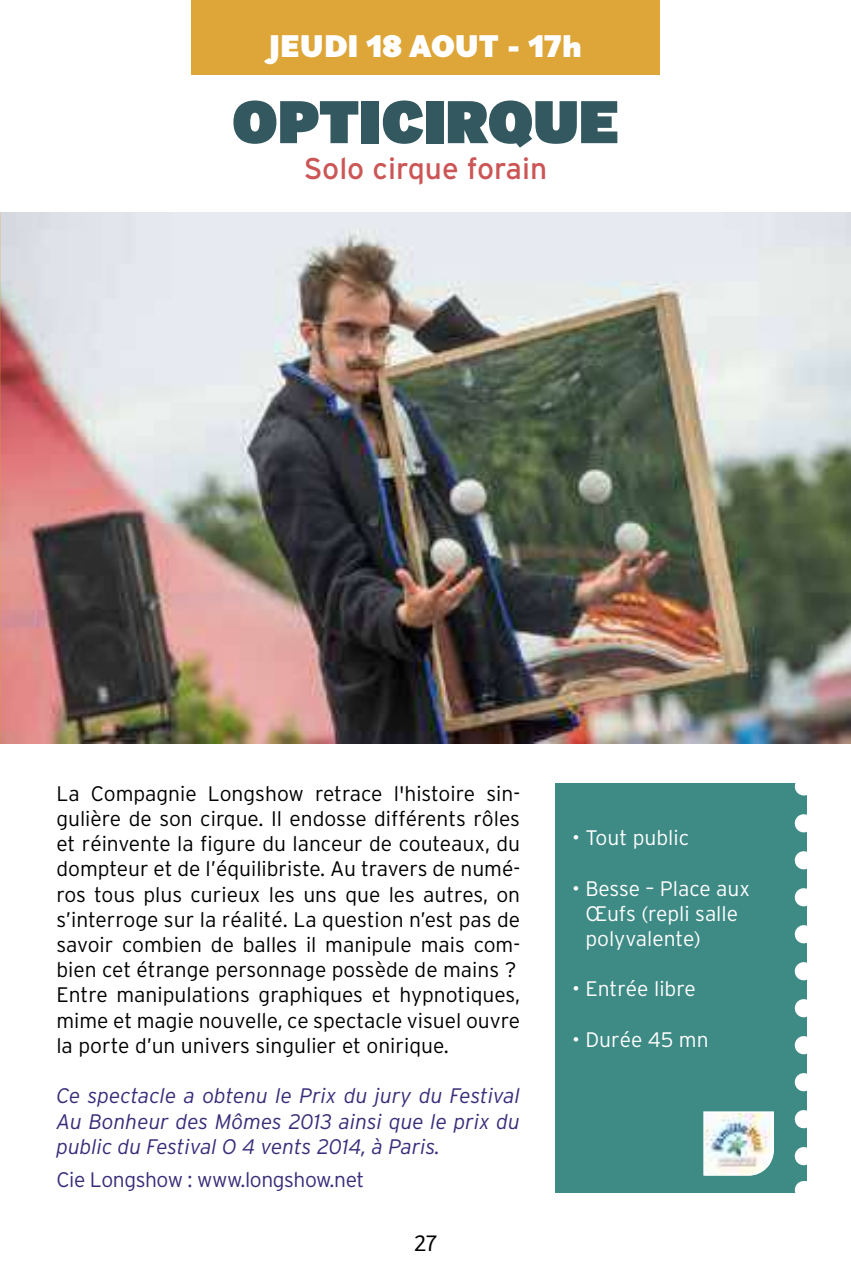
<style>
.page{position:relative;width:851px;height:1276px;background:#fff}
.page>*{position:absolute;margin:0;border:0;box-sizing:border-box;transform-origin:0 0}
.t1{font:900 60px "Interstate";color:#34585f}
.t2{font:900 33px "Bilo";color:#fff}
.t3{font:30px "Interstate";color:#cb5655}
.t4{font:300 24px "Bree";color:#000}
.t5{font:300 21px/25.2px "Interstate";color:#000}
.t6{font:italic 300 21px/25.2px "Interstate";color:#392d7a;text-align:justify}
.t7{font:300 21px/25.2px "Interstate";color:#fff}
.t8{font:300 21px "Interstate";letter-spacing:-.02em;color:#392d7a}
</style>
<div class="page">
<img style="left:0;top:213px;width:850px;height:530px">
<div style="left:191px;top:0;width:468px;height:74px;background:#dea638"></div>
<div style="left:555px;top:783px;width:251px;height:409px;background:#3e8a85"></div>
<svg style="left:794px;top:823px;width:13px;height:348px"></svg>
<svg style="left:803px;top:783px;width:1px;height:12px"></svg>
<svg style="left:703px;top:1111px;width:70px;height:64px"></svg>
<img style="left:704px;top:1113px;width:66px;height:62px">
<h2 class="t2" style="left:269px;top:24px;width:314px">JEUDI 18 AOUT - 17h</h2>
<h1 class="t1" style="left:232px;top:85px;width:388px">OPTICIRQUE</h1>
<h3 class="t3" style="left:304px;top:152px;width:245px">Solo cirque forain</h3>
<p class="t5" style="left:56px;top:780px;width:465px">La Compagnie Longshow retrace l'histoire sin&shy;gulière de son cirque. Il endosse différents rôles et réinvente la figure du lanceur de couteaux, du dompteur et de l’équilibriste. Au travers de numé&shy;ros tous plus curieux les uns que les autres, on s’interroge sur la réalité. La question n’est pas de savoir combien de balles il manipule mais com&shy;bien cet étrange personnage possède de mains ?<br>Entre manipulations graphiques et hypnotiques, mime et magie nouvelle, ce spectacle visuel ouvre la porte d’un univers singulier et onirique.</p>
<p class="t6" style="left:56px;top:1083px;width:465px">Ce spectacle a obtenu le Prix du jury du Festival Au Bonheur des Mômes 2013 ainsi que le prix du public du Festival O 4 vents 2014, à Paris.</p>
<p class="t8" style="left:56px;top:1168px;width:309px">Cie Longshow : www.longshow.net</p>
<p class="t4" style="left:414px;top:1225px;width:24px">27</p>
<p class="t7" style="left:572px;top:825px;width:118px">• Tout public</p>
<p class="t7" style="left:585px;top:875px;width:166px;text-indent:-13px">• Besse – Place aux<br>Œufs (repli salle polyvalente)</p>
<p class="t7" style="left:572px;top:976px;width:125px">• Entrée libre</p>
<p class="t7" style="left:572px;top:1026px;width:138px">• Durée 45 mn</p>
</div>
